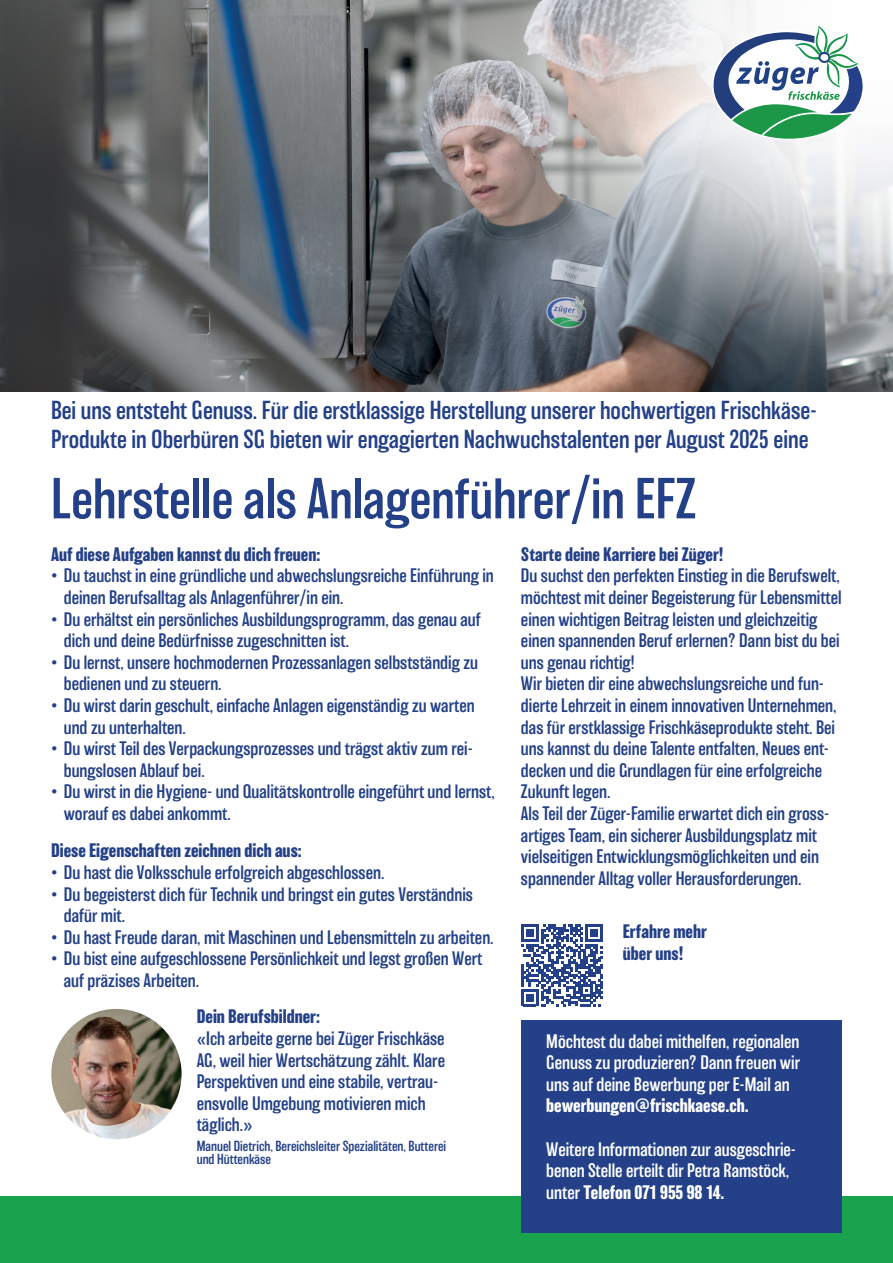
<style>
.page{position:relative;width:893px;height:1263px;background:#fff}
.page>*{position:absolute;margin:0;border:0;box-sizing:border-box;transform-origin:0 0}
.t1{font:300 53.25px "Balboa";color:#234088}
.t2{font:300 24px/28.8px "Balboa";color:#234088}
.t3{font:300 18px/21.6px "Balboa";color:#234088}
.t4{font:300 18px/21.6px "Balboa";color:#fff;text-align:justify}
.t5{font:700 18px/21.6px "Balboa";color:#234088}
.t6{font:700 18px "Balboa";color:#fff}
.t7{font:300 13.5px/13.5px "Balboa";color:#234088}
.s1{font-weight:700}
</style>
<div class="page">
<img style="left:0;top:0;width:396px;height:391px">
<svg style="left:396px;top:0;width:497px;height:391px;background:#737377"></svg>
<svg style="left:553px;top:0;width:340px;height:352px;background:#b7b9bc"></svg>
<div style="left:0;top:1196px;width:893px;height:67px;background:#1aa34d"></div>
<div style="left:521px;top:1020px;width:321px;height:213px;background:#234088"></div>
<svg style="left:521px;top:924px;width:82px;height:82px"></svg>
<svg style="left:711px;top:23px;width:153px;height:118px"></svg>
<img style="left:51px;top:1009px;width:131px;height:130px;border-radius:65px">
<h2 class="t2" style="left:51px;top:396px;width:768px">Bei uns entsteht Genuss. Für die erstklassige Herstellung unserer hochwertigen Frischkäse-<br>Produkte in Oberbüren SG bieten wir engagierten Nachwuchstalenten per August 2025 eine</h2>
<h1 class="t1" style="left:51px;top:471px;width:647px">Lehrstelle als Anlagenführer/in EFZ</h1>
<p class="t5" style="left:51px;top:543px;width:271px">Auf diese Aufgaben kannst du dich freuen:</p>
<p class="t3" style="left:64px;top:565px;width:432px;text-indent:-13px">• Du tauchst in eine gründliche und abwechslungsreiche Einführung in deinen Berufsalltag als Anlagenführer/in ein.</p>
<p class="t3" style="left:64px;top:608px;width:419px;text-indent:-13px">• Du erhältst ein persönliches Ausbildungsprogramm, das genau auf dich und deine Bedürfnisse zugeschnitten ist.</p>
<p class="t3" style="left:64px;top:652px;width:416px;text-indent:-13px">• Du lernst, unsere hochmodernen Prozessanlagen selbstständig zu bedienen und zu steuern.</p>
<p class="t3" style="left:64px;top:695px;width:412px;text-indent:-13px">• Du wirst darin geschult, einfache Anlagen eigenständig zu warten und zu unterhalten.</p>
<p class="t3" style="left:64px;top:738px;width:411px;text-indent:-13px">• Du wirst Teil des Verpackungsprozesses und trägst aktiv zum rei&shy;bungslosen Ablauf bei.</p>
<p class="t3" style="left:64px;top:781px;width:432px;text-indent:-13px">• Du wirst in die Hygiene- und Qualitätskontrolle eingeführt und lernst, worauf es dabei ankommt.</p>
<p class="t5" style="left:51px;top:840px;width:252px">Diese Eigenschaften zeichnen dich aus:</p>
<p class="t3" style="left:51px;top:862px;width:335px">• Du hast die Volksschule erfolgreich abgeschlossen.</p>
<p class="t3" style="left:64px;top:883px;width:411px;text-indent:-13px">• Du begeisterst dich für Technik und bringst ein gutes Verständnis dafür mit.</p>
<p class="t3" style="left:51px;top:926px;width:444px">• Du hast Freude daran, mit Maschinen und Lebensmitteln zu arbeiten.</p>
<p class="t3" style="left:64px;top:948px;width:420px;text-indent:-13px">• Du bist eine aufgeschlossene Persönlichkeit und legst großen Wert auf präzises Arbeiten.</p>
<p class="t5" style="left:197px;top:1006px;width:125px">Dein Berufsbildner:</p>
<p class="t3" style="left:197px;top:1028px;width:250px">«Ich arbeite gerne bei Züger Frischkäse AG, weil hier Wertschätzung zählt. Klare Perspektiven und eine stabile, vertrau&shy;ensvolle Umgebung motivieren mich täglich.»</p>
<p class="t7" style="left:197px;top:1139px;width:251px">Manuel Dietrich, Bereichsleiter Spezialitäten, Butterei und Hüttenkäse</p>
<p class="t5" style="left:521px;top:543px;width:204px">Starte deine Karriere bei Züger!</p>
<p class="t3" style="left:521px;top:565px;width:322px">Du suchst den perfekten Einstieg in die Berufswelt, möchtest mit deiner Begeisterung für Lebensmittel einen wichtigen Beitrag leisten und gleichzeitig einen spannenden Beruf erlernen? Dann bist du bei uns genau richtig!<br>Wir bieten dir eine abwechslungsreiche und fun&shy;dierte Lehrzeit in einem innovativen Unternehmen, das für erstklassige Frischkäseprodukte steht. Bei uns kannst du deine Talente entfalten, Neues ent&shy;decken und die Grundlagen für eine erfolgreiche Zukunft legen.<br>Als Teil der Züger-Familie erwartet dich ein gross&shy;artiges Team, ein sicherer Ausbildungsplatz mit vielseitigen Entwicklungsmöglichkeiten und ein spannender Alltag voller Herausforderungen.</p>
<p class="t5" style="left:623px;top:920px;width:86px">Erfahre mehr über uns!</p>
<p class="t4" style="left:546px;top:1030px;width:255px">Möchtest du dabei mithelfen, regionalen Genuss zu produzieren? Dann freuen wir uns auf deine Bewerbung per E-Mail an</p>
<p class="t6" style="left:546px;top:1095px;width:204px">bewerbungen@frischkaese.ch.</p>
<p class="t4" style="left:546px;top:1138px;width:250px;text-align:left">Weitere Informationen zur ausgeschrie&shy;benen Stelle erteilt dir Petra Ramstöck, unter <span class="s1">Telefon 071 955 98 14.</span></p>
</div>
